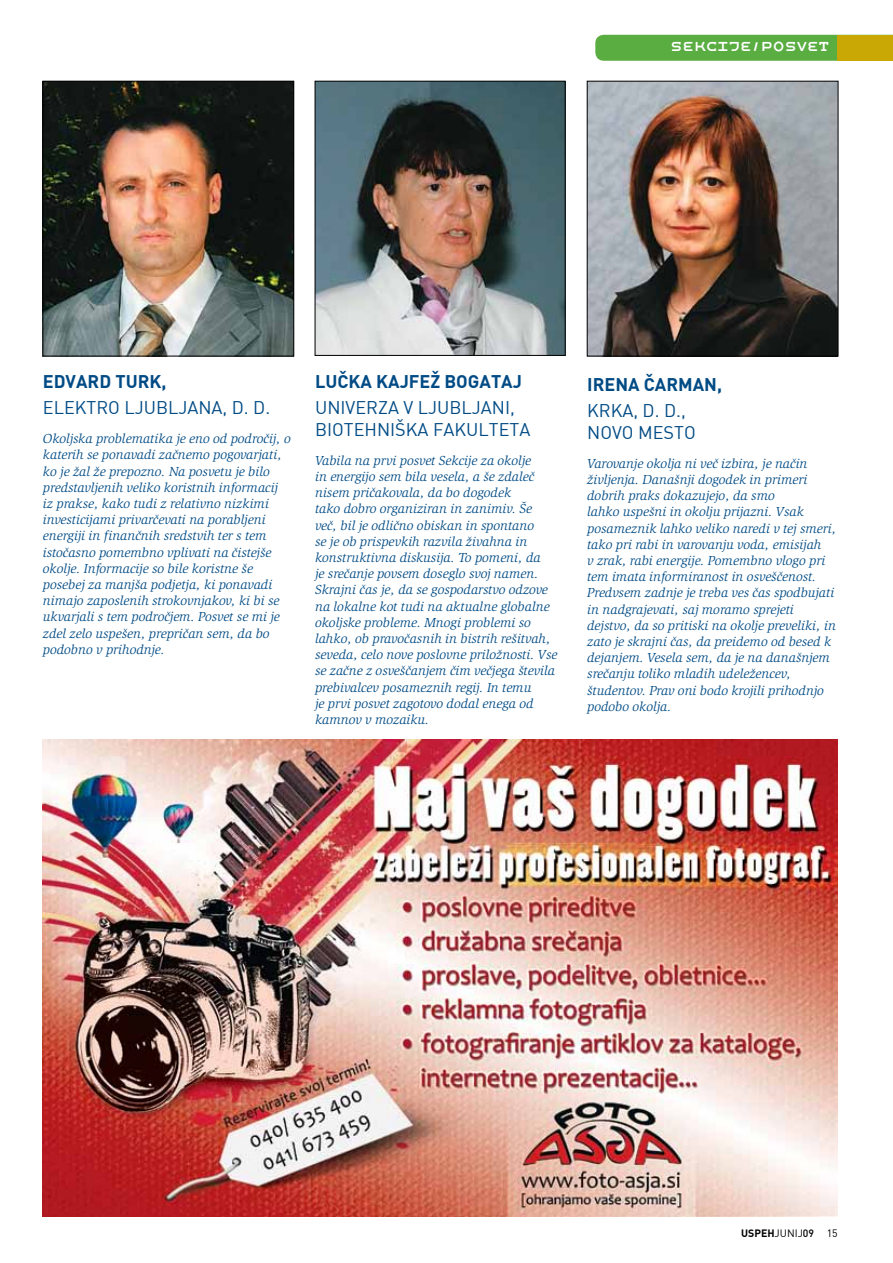
<style>
.page{position:relative;width:893px;height:1263px;background:#fff}
.page>*{position:absolute;margin:0;border:0;box-sizing:border-box;transform-origin:0 0}
.t1{font:18px/21.6px "DIN Regular";color:#004b85}
.t2{font:18px "DIN Bold";color:#004b85}
.t3{font:italic 13.5px/16.2px "Slimbach Itc TEE";color:#004b85}
.t4{font:13.5px "Mobyregular";color:#fff}
.t5{font:10.5px "DIN Regular";color:#000}
.s1{font-family:"DIN Bold"}
.s2{font-family:"DIN Medium"}
</style>
<div class="page">
<div style="left:595px;top:35px;width:243px;height:26px;background:#59ad41"></div>
<div style="left:838px;top:35px;width:55px;height:26px;background:#c9a705"></div>
<img style="left:317px;top:83px;width:247px;height:271px">
<div style="left:315px;top:81px;width:251px;height:275px;border:1px solid #000"></div>
<img style="left:45px;top:83px;width:247px;height:271px">
<div style="left:43px;top:81px;width:251px;height:275px;border:1px solid #000"></div>
<img style="left:589px;top:83px;width:247px;height:271px">
<div style="left:587px;top:81px;width:251px;height:275px;border:1px solid #000"></div>
<img style="left:42px;top:740px;width:796px;height:476px">
<p class="t4" style="left:671px;top:38px;width:160px">SEKCIJE /POSVET</p>
<h1 class="t2" style="left:43px;top:370px;width:125px">EDVARD TURK,</h1>
<h1 class="t1" style="left:43px;top:396px;width:229px">ELEKTRO LJUBLJANA, D. D.</h1>
<p class="t3" style="left:43px;top:431px;width:249px">Okoljska problematika je eno od področij, o katerih se ponavadi začnemo pogovarjati, ko je žal že prepozno. Na posvetu je bilo predstavljenih veliko koristnih informacij iz prakse, kako tudi z relativno nizkimi investicijami privarčevati na porabljeni energiji in finančnih sredstvih ter s tem istočasno pomembno vplivati na čistejše okolje. Informacije so bile koristne še posebej za manjša podjetja, ki ponavadi nimajo zaposlenih strokovnjakov, ki bi se ukvarjali s tem področjem. Posvet se mi je zdel zelo uspešen, prepričan sem, da bo podobno v prihodnje.</p>
<h1 class="t2" style="left:315px;top:370px;width:208px">LUČKA KAJFEŽ BOGATAJ</h1>
<h1 class="t1" style="left:315px;top:396px;width:217px">U NIVERZA V LJUBLJANI,<br>BIOTEHNIŠKA FAKULTETA</h1>
<p class="t3" style="left:315px;top:452px;width:244px">Vabila na prvi posvet Sekcije za okolje<br>in energijo sem bila vesela, a še zdaleč nisem pričakovala, da bo dogodek<br>tako dobro organiziran in zanimiv. Še več, bil je odlično obiskan in spontano<br>se je ob prispevkih razvila živahna in konstruktivna diskusija. To pomeni, da<br>je srečanje povsem doseglo svoj namen.<br>Skrajni čas je, da se gospodarstvo odzove na lokalne kot tudi na aktualne globalne okoljske probleme. Mnogi problemi so lahko, ob pravočasnih in bistrih rešitvah, seveda, celo nove poslovne priložnosti. Vse se začne z osveščanjem čim večjega števila prebivalcev posameznih regij. In temu<br>je prvi posvet zagotovo dodal enega od kamnov v mozaiku.</p>
<h1 class="t2" style="left:587px;top:373px;width:136px">I RENA ČARMAN,</h1>
<h1 class="t1" style="left:587px;top:399px;width:110px">KRKA, D. D.,<br>N OVO MESTO</h1>
<p class="t3" style="left:587px;top:455px;width:251px">Varovanje okolja ni več izbira, je način življenja. Današnji dogodek in primeri dobrih praks dokazujejo, da smo<br>lahko uspešni in okolju prijazni. Vsak posameznik lahko veliko naredi v tej smeri, tako pri rabi in varovanju voda, emisijah<br>v zrak, rabi energije. Pomembno vlogo pri tem imata informiranost in osveščenost.<br>Predvsem zadnje je treba ves čas spodbujati in nadgrajevati, saj moramo sprejeti dejstvo, da so pritiski na okolje preveliki, in zato je skrajni čas, da preidemo od besed k dejanjem. Vesela sem, da je na današnjem srečanju toliko mladih udeležencev, študentov. Prav oni bodo krojili prihodnjo podobo okolja.</p>
<p class="t5" style="left:741px;top:1227px;width:98px"><span class="s1">USPEH</span>JUNIJ<span class="s2">09</span> 15</p>
</div>
